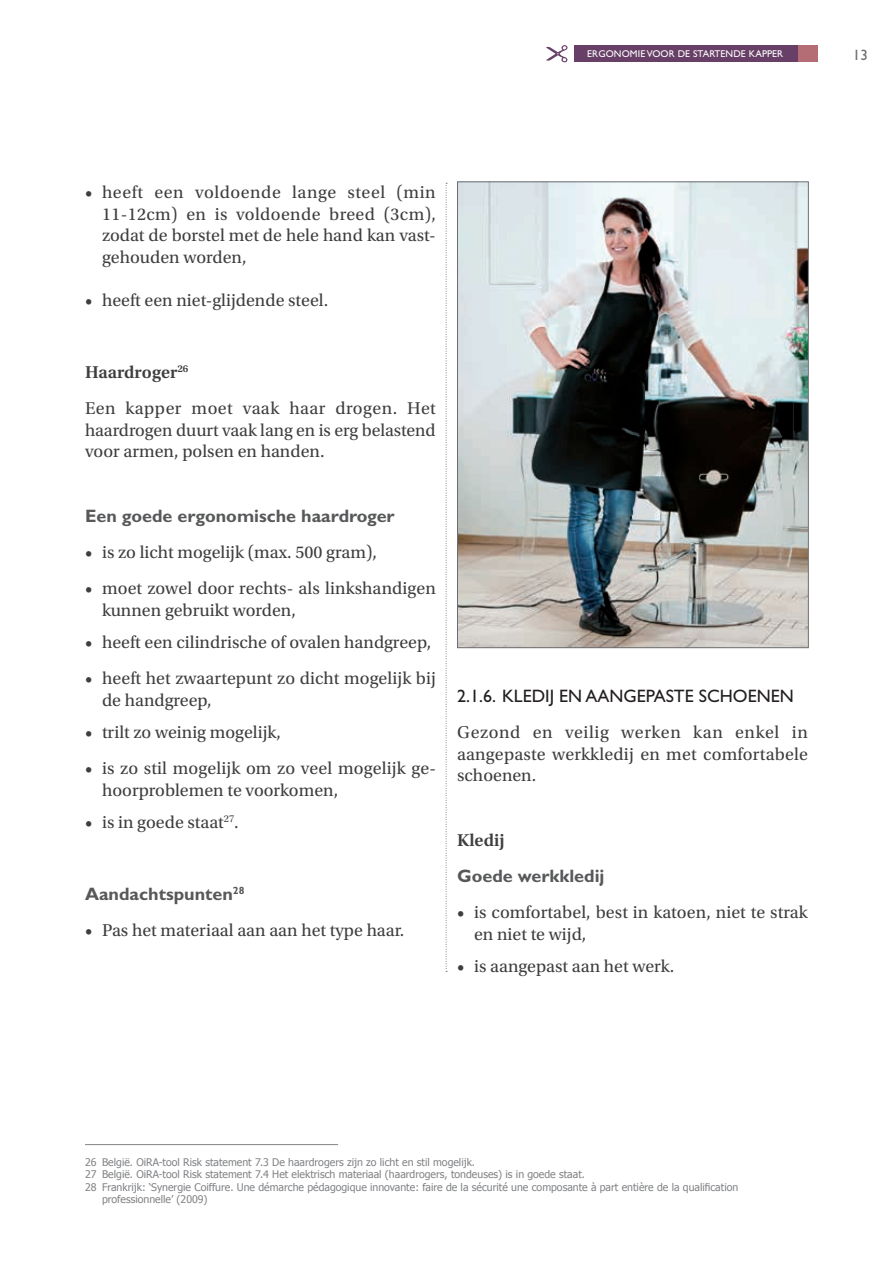
<style>
.page{position:relative;width:893px;height:1263px;background:#fff}
.page>*{position:absolute;margin:0;border:0;box-sizing:border-box;transform-origin:0 0}
.t1{font:18px/21.6px "Utopia Std";color:#3e3e3f}
.t2{font:700 18px "Gill Sans Std";color:#57585a}
.t3{font:18px/36px "Utopia Std";letter-spacing:.025em;color:#3e3e3f}
.t4{font:18px "Gill Sans Std";color:#231f20}
.t5{font:600 18px "Utopia Std";color:#3e3e3f}
.t6{font:15px "Gill Sans Std";color:#6c6d70}
.t7{font:10.5px "Tahoma";color:#808285}
.t8{font:9.9px "Gill Sans Std";letter-spacing:.01em;color:#fff}
.s1{font-weight:600}
</style>
<div class="page">
<div style="left:574px;top:45px;width:225px;height:17px;background:#684067"></div>
<svg style="left:546px;top:45px;width:21px;height:17px"></svg>
<div style="left:798px;top:45px;width:20px;height:17px;background:#b56d75"></div>
<img style="left:459px;top:183px;width:348px;height:463px">
<hr style="left:85px;top:1144px;width:253px;height:1px;background:#808285">
<svg style="left:446px;top:183px;width:1px;height:789px"></svg>
<p class="t8" style="left:587px;top:48px;width:197px">ERGONOMIE VOOR DE STARTENDE KAPPER</p>
<p class="t6" style="left:853px;top:47px;width:16px">13</p>
<p class="t1" style="left:102px;top:182px;width:335px;text-align:justify;text-indent:-17px">• heeft een voldoende lange steel (min 11-12cm) en is voldoende breed (3cm), zodat de borstel met de hele hand kan vast&shy;gehouden worden,</p>
<p class="t1" style="left:85px;top:290px;width:245px">• heeft een niet-glijdende steel.</p>
<p class="t3" style="left:85px;top:354px;width:352px"><span class="s1">Haardroger</span><sup>26<br></sup>Een kapper moet vaak haar drogen. Het</p>
<p class="t1" style="left:85px;top:419px;width:352px">haardrogen duurt vaak lang en is erg belastend voor armen, polsen en handen.</p>
<p class="t2" style="left:85px;top:505px;width:311px">Een goede ergonomische haardroger</p>
<p class="t1" style="left:85px;top:542px;width:293px">• is zo licht mogelijk (max. 500 gram),</p>
<p class="t1" style="left:102px;top:578px;width:335px;text-indent:-17px">• moet zowel door rechts- als linkshandigen kunnen gebruikt worden,</p>
<p class="t1" style="left:85px;top:632px;width:348px">• heeft een cilindrische of ovalen handgreep,</p>
<p class="t1" style="left:102px;top:668px;width:335px;text-indent:-17px">• heeft het zwaartepunt zo dicht mogelijk bij de handgreep,</p>
<p class="t1" style="left:85px;top:722px;width:197px">• trilt zo weinig mogelijk,</p>
<p class="t1" style="left:102px;top:758px;width:335px;text-indent:-17px">• is zo stil mogelijk om zo veel mogelijk ge&shy;hoorproblemen te voorkomen,</p>
<p class="t1" style="left:85px;top:812px;width:155px">• is in goede staat<sup>27</sup>.</p>
<p class="t2" style="left:85px;top:883px;width:161px">Aandachtspunten<sup>28</sup></p>
<p class="t1" style="left:85px;top:920px;width:321px">• Pas het materiaal aan aan het type haar.</p>
<p class="t4" style="left:457px;top:686px;width:338px">2.1.6. KLEDIJ EN AANGEPASTE SCHOENEN</p>
<p class="t1" style="left:457px;top:722px;width:352px;text-align:justify">Gezond en veilig werken kan enkel in aangepaste werkkledij en met comfortabele schoenen.</p>
<p class="t5" style="left:457px;top:830px;width:49px">Kledij</p>
<p class="t2" style="left:457px;top:865px;width:149px">Goede werkkledij</p>
<p class="t1" style="left:474px;top:902px;width:335px;text-indent:-17px">• is comfortabel, best in katoen, niet te strak en niet te wijd,</p>
<p class="t1" style="left:457px;top:956px;width:219px">• is aangepast aan het werk.</p>
<p class="t7" style="left:85px;top:1155px;width:392px">26 België. OiRA-tool Risk statement 7.3 De haardrogers zijn zo licht en stil mogelijk.</p>
<p class="t7" style="left:85px;top:1167px;width:501px">27 België. OiRA-tool Risk statement 7.4 Het elektrisch materiaal (haardrogers, tondeuses) is in goede staat.</p>
<p class="t7" style="left:85px;top:1180px;width:655px">28 Frankrijk: ‘Synergie Coiffure. Une démarche pédagogique innovante: faire de la sécurité une composante à part entière de la qualification</p>
<p class="t7" style="left:102px;top:1192px;width:107px">professionnelle’ (2009)</p>
</div>
